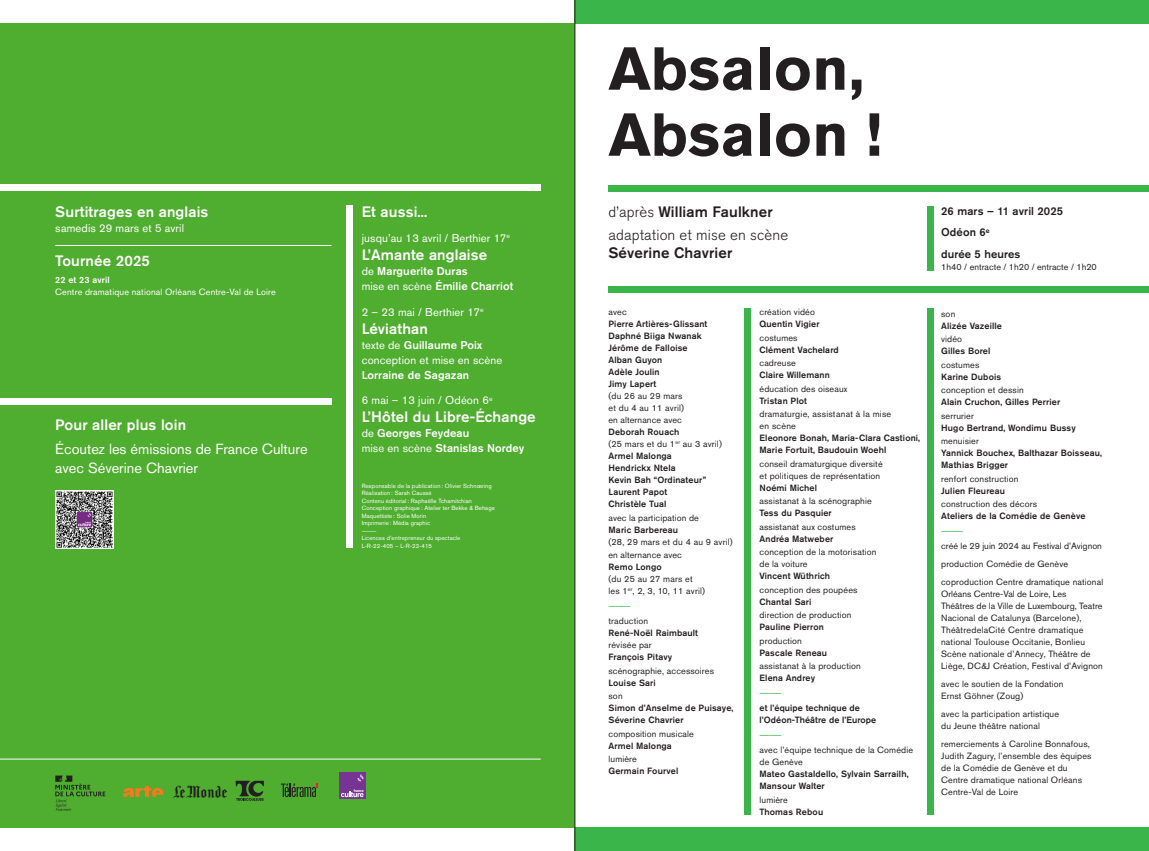
<style>
.page{position:relative;width:1149px;height:851px;background:#fff}
.page>*{position:absolute;margin:0;border:0;box-sizing:border-box;transform-origin:0 0}
.t1{font:700 60px/66px "Akzidenz Grotesk Std";letter-spacing:.01em;color:#231f20}
.t2{font:500 15px "Akzidenz Grotesk Std";letter-spacing:.01em;color:#fff}
.t3{font:300 15px/22.5px "Akzidenz Grotesk Std";letter-spacing:.01em;color:#231f20}
.t4{font:500 15px "Akzidenz Grotesk Std";letter-spacing:.01em;color:#231f20}
.t5{font:14.55px/19.2px "Akzidenz Grotesk Std";color:#fff}
.t6{font:11.25px/15px "Akzidenz Grotesk Std";letter-spacing:.01em;color:#fff}
.t7{font:500 11.25px/15px "Akzidenz Grotesk Std";letter-spacing:.01em;color:#fff}
.t8{font:500 11.25px/21.8px "Akzidenz Grotesk Std";letter-spacing:.01em;color:#231f20}
.t9{font:9px/12px "Akzidenz Grotesk Std";letter-spacing:.015em;color:#231f20}
.t10{font:500 9px/12px "Akzidenz Grotesk Std";letter-spacing:.015em;color:#231f20}
.t11{font:9px/12px "Akzidenz Grotesk Std";letter-spacing:.015em;color:#fff}
.t12{font:6px/7.5px "Akzidenz Grotesk Std";letter-spacing:.01em;color:#fff}
.s1{font-weight:500}
.s2{font-weight:400}
.s3{color:#3ab54a}
.s4{font-weight:400;color:#3ab54a}
</style>
<div class="page">
<div style="left:574px;top:827px;width:574px;height:23px;background:#3ab54a"></div>
<div style="left:574px;top:0;width:574px;height:23px;background:#3ab54a"></div>
<div style="left:608px;top:185px;width:540px;height:6px;background:#3ab54a"></div>
<div style="left:927px;top:206px;width:6px;height:64px;background:#3ab54a"></div>
<div style="left:608px;top:286px;width:540px;height:6px;background:#3ab54a"></div>
<div style="left:744px;top:308px;width:6px;height:507px;background:#3ab54a"></div>
<div style="left:927px;top:308px;width:6px;height:507px;background:#3ab54a"></div>
<div style="left:0;top:23px;width:574px;height:804px;background:#4fad2f"></div>
<svg style="left:55px;top:775px;width:50px;height:35px"></svg>
<hr style="left:0;top:758px;width:540px;height:1px;background:#fff">
<div style="left:0;top:184px;width:540px;height:7px;background:#fff"></div>
<div style="left:0;top:398px;width:331px;height:6px;background:#fff"></div>
<div style="left:346px;top:206px;width:6px;height:342px;background:#fff"></div>
<svg style="left:235px;top:780px;width:29px;height:20px"></svg>
<svg style="left:281px;top:783px;width:37px;height:14px"></svg>
<div style="left:339px;top:772px;width:26px;height:27px;background:#763594"></div>
<svg style="left:357px;top:774px;width:6px;height:7px"></svg>
<svg style="left:341px;top:789px;width:22px;height:8px"></svg>
<img style="left:124px;top:786px;width:40px;height:10px">
<img style="left:173px;top:785px;width:53px;height:12px">
<hr style="left:55px;top:245px;width:276px;height:1px;background:#fff">
<img style="left:55px;top:490px;width:58px;height:58px">
<hr style="left:574px;top:0;width:1px;height:850px;background:#231f20">
<p class="t2" style="left:55px;top:202px;width:155px">Surtitrages en anglais</p>
<p class="t6" style="left:55px;top:220px;width:130px">samedis 29 mars et 5 avril</p>
<p class="t2" style="left:55px;top:252px;width:96px">Tournée 2025</p>
<p class="t11" style="left:55px;top:273px;width:222px"><span class="s1">22 et 23 avril<br></span>Centre dramatique national Orléans Centre-Val de Loire</p>
<p class="t2" style="left:55px;top:416px;width:132px">Pour aller plus loin</p>
<p class="t5" style="left:55px;top:439px;width:254px">Écoutez les émissions de France Culture avec Séverine Chavrier</p>
<p class="t2" style="left:361px;top:202px;width:67px">Et aussi...</p>
<p class="t6" style="left:361px;top:231px;width:150px">jusqu’au 13 avril / Berthier 17<sup>e</sup></p>
<p class="t2" style="left:361px;top:246px;width:127px">L’Amante anglaise</p>
<p class="t7" style="left:361px;top:263px;width:153px"><span class="s2">de</span> Marguerite Duras<br><span class="s2">mise en scène</span> Émilie Charriot</p>
<p class="t6" style="left:361px;top:304px;width:123px">2 – 23 mai / Berthier 17<sup>e</sup></p>
<p class="t2" style="left:361px;top:319px;width:68px">Léviathan</p>
<p class="t6" style="left:361px;top:337px;width:142px">texte de <span class="s1">Guillaume Poix </span>conception et mise en scène<br><span class="s1">Lorraine de Sagazan</span></p>
<p class="t6" style="left:361px;top:393px;width:132px">6 mai – 13 juin / Odéon 6<sup>e</sup></p>
<p class="t2" style="left:361px;top:408px;width:175px">L’Hôtel du Libre-Échange</p>
<p class="t7" style="left:361px;top:425px;width:164px"><span class="s2">de</span> Georges Feydeau<br><span class="s2">mise en scène</span> Stanislas Nordey</p>
<p class="t12" style="left:361px;top:482px;width:135px">Responsable de la publication : Olivier Schnœring Réalisation : Sarah Caussé<br>Contenu éditorial : Raphaëlle Tchamitchian Conception graphique : Atelier ter Bekke &amp; Behage Maquettiste : Solie Morin<br>Imprimerie : Média graphic</p>
<p class="t12" style="left:361px;top:534px;width:100px">Licences d’entrepreneur du spectacle<br>L-R-22-405 – L-R-22-415</p>
<p class="t1" style="left:608px;top:36px;width:274px">Absalon,<br>Absalon !</p>
<p class="t3" style="left:608px;top:201px;width:181px">d’après <span class="s1">William Faulkner </span>adaptation et mise en scène</p>
<p class="t4" style="left:608px;top:243px;width:125px">Séverine Chavrier</p>
<p class="t10" style="left:608px;top:305px;width:115px"><span class="s2">avec<br></span>Pierre Artières-Glissant<br>Daphné Biiga Nwanak<br>Jérôme de Falloise<br>Alban Guyon<br>Adèle Joulin<br>Jimy Lapert<br><span class="s2">(du 26 au 29 mars<br>et du 4 au 11 avril)<br>en alternance avec<br></span>Deborah Rouach<br><span class="s2">(25 mars et du 1</span><sup>er</sup> <span class="s2">au 3 avril)<br></span>Armel Malonga<br>Hendrickx Ntela<br>Kevin Bah “Ordinateur”<br>Laurent Papot<br>Christèle Tual</p>
<p class="t9" style="left:608px;top:511px;width:126px">avec la participation de<br><span class="s1">Maric Barbereau<br></span>(28, 29 mars et du 4 au 9 avril)</p>
<p class="t9" style="left:608px;top:549px;width:98px">en alternance avec<br><span class="s1">Remo Longo<br></span>(du 25 au 27 mars et les 1<sup>er</sup>, 2, 3, 10, 11 avril)</p>
<p class="t9" style="left:608px;top:598px;width:41px;line-height:15px"><span class="s3">--------- </span>traduction</p>
<p class="t10" style="left:608px;top:626px;width:91px">René-Noël Raimbault <span class="s2">révisée par<br></span>François Pitavy</p>
<p class="t9" style="left:608px;top:664px;width:107px">scénographie, accessoires<br><span class="s1">Louise Sari</span></p>
<p class="t10" style="left:608px;top:689px;width:126px"><span class="s2">son<br></span>Simon d’Anselme de Puisaye,<br>Séverine Chavrier</p>
<p class="t9" style="left:608px;top:727px;width:87px">composition musicale<br><span class="s1">Armel Malonga</span></p>
<p class="t10" style="left:608px;top:752px;width:71px"><span class="s2">lumière<br></span>Germain Fourvel</p>
<p class="t9" style="left:759px;top:306px;width:62px">création vidéo<br><span class="s1">Quentin Vigier</span></p>
<p class="t10" style="left:759px;top:331px;width:81px"><span class="s2">costumes<br></span>Clément Vachelard</p>
<p class="t10" style="left:759px;top:357px;width:72px"><span class="s2">cadreuse<br></span>Claire Willemann</p>
<p class="t9" style="left:759px;top:382px;width:89px">éducation des oiseaux<br><span class="s1">Tristan Plot</span></p>
<p class="t10" style="left:759px;top:408px;width:162px"><span class="s2">dramaturgie, assistanat à la mise<br>en scène<br></span>Eleonore Bonah, Maria-Clara Castioni,<br>Marie Fortuit, Baudouin Woehl</p>
<p class="t9" style="left:759px;top:457px;width:125px">conseil dramaturgique diversité et politiques de représentation<br><span class="s1">Noémi Michel</span></p>
<p class="t9" style="left:759px;top:495px;width:114px">assistanat à la scénographie<br><span class="s1">Tess du Pasquier</span></p>
<p class="t9" style="left:759px;top:520px;width:98px">assistanat aux costumes<br><span class="s1">Andréa Matweber</span></p>
<p class="t9" style="left:759px;top:546px;width:119px">conception de la motorisation de la voiture<br><span class="s1">Vincent Wüthrich</span></p>
<p class="t9" style="left:759px;top:583px;width:99px">conception des poupées<br><span class="s1">Chantal Sari</span></p>
<p class="t9" style="left:759px;top:609px;width:94px">direction de production<br><span class="s1">Pauline Pierron</span></p>
<p class="t10" style="left:759px;top:634px;width:69px"><span class="s2">production<br></span>Pascale Reneau</p>
<p class="t9" style="left:759px;top:660px;width:103px">assistanat à la production<br><span class="s1">Elena Andrey</span></p>
<p class="t10" style="left:759px;top:685px;width:102px;line-height:15px"><span class="s4">---------<br></span>et l’équipe technique de</p>
<p class="t9" style="left:759px;top:712px;width:155px;line-height:15px"><span class="s1">l’Odéon-Théâtre de l’Europe<br></span><span class="s3">---------<br></span>avec l’équipe technique de la Comédie</p>
<p class="t10" style="left:759px;top:756px;width:150px"><span class="s2">de Genève<br></span>Mateo Gastaldello, Sylvain Sarrailh,<br>Mansour Walter</p>
<p class="t10" style="left:759px;top:793px;width:65px"><span class="s2">lumière<br></span>Thomas Rebou</p>
<p class="t8" style="left:940px;top:199px;width:123px">26 mars – 11 avril 2025<br>Odéon 6<sup>e<br></sup>durée 5 heures</p>
<p class="t9" style="left:940px;top:261px;width:157px">1h40 / entracte / 1h20 / entracte / 1h20</p>
<p class="t10" style="left:940px;top:307px;width:62px"><span class="s2">son<br></span>Alizée Vazeille</p>
<p class="t10" style="left:940px;top:333px;width:51px"><span class="s2">vidéo<br></span>Gilles Borel</p>
<p class="t10" style="left:940px;top:358px;width:61px"><span class="s2">costumes<br></span>Karine Dubois</p>
<p class="t10" style="left:940px;top:384px;width:120px"><span class="s2">conception et dessin<br></span>Alain Cruchon, Gilles Perrier</p>
<p class="t10" style="left:940px;top:409px;width:136px"><span class="s2">serrurier<br></span>Hugo Bertrand, Wondimu Bussy</p>
<p class="t10" style="left:940px;top:435px;width:162px"><span class="s2">menuisier<br></span>Yannick Bouchex, Balthazar Boisseau,<br>Mathias Brigger</p>
<p class="t9" style="left:940px;top:472px;width:79px">renfort construction<br><span class="s1">Julien Fleureau</span></p>
<p class="t10" style="left:940px;top:498px;width:146px"><span class="s2">construction des décors<br></span>Ateliers de la Comédie de Genève</p>
<p class="t9" style="left:940px;top:523px;width:162px;line-height:15px"><span class="s3">---------<br></span>créé le 29 juin 2024 au Festival d’Avignon</p>
<p class="t9" style="left:940px;top:555px;width:164px;line-height:18px">production Comédie de Genève coproduction Centre dramatique national</p>
<p class="t9" style="left:940px;top:588px;width:163px">Orléans Centre-Val de Loire, Les<br>Théâtres de la Ville de Luxembourg, Teatre Nacional de Catalunya (Barcelone), ThéâtredelaCité Centre dramatique national Toulouse Occitanie, Bonlieu Scène nationale d’Annecy, Théâtre de Liège, DC&amp;J Création, Festival d’Avignon</p>
<p class="t9" style="left:940px;top:678px;width:124px">avec le soutien de la Fondation<br>Ernst Göhner (Zoug)</p>
<p class="t9" style="left:940px;top:708px;width:119px">avec la participation artistique du Jeune théâtre national</p>
<p class="t9" style="left:940px;top:738px;width:152px">remerciements à Caroline Bonnafous,<br>Judith Zagury, l’ensemble des équipes de la Comédie de Genève et du<br>Centre dramatique national Orléans<br>Centre-Val de Loire</p>
</div>
